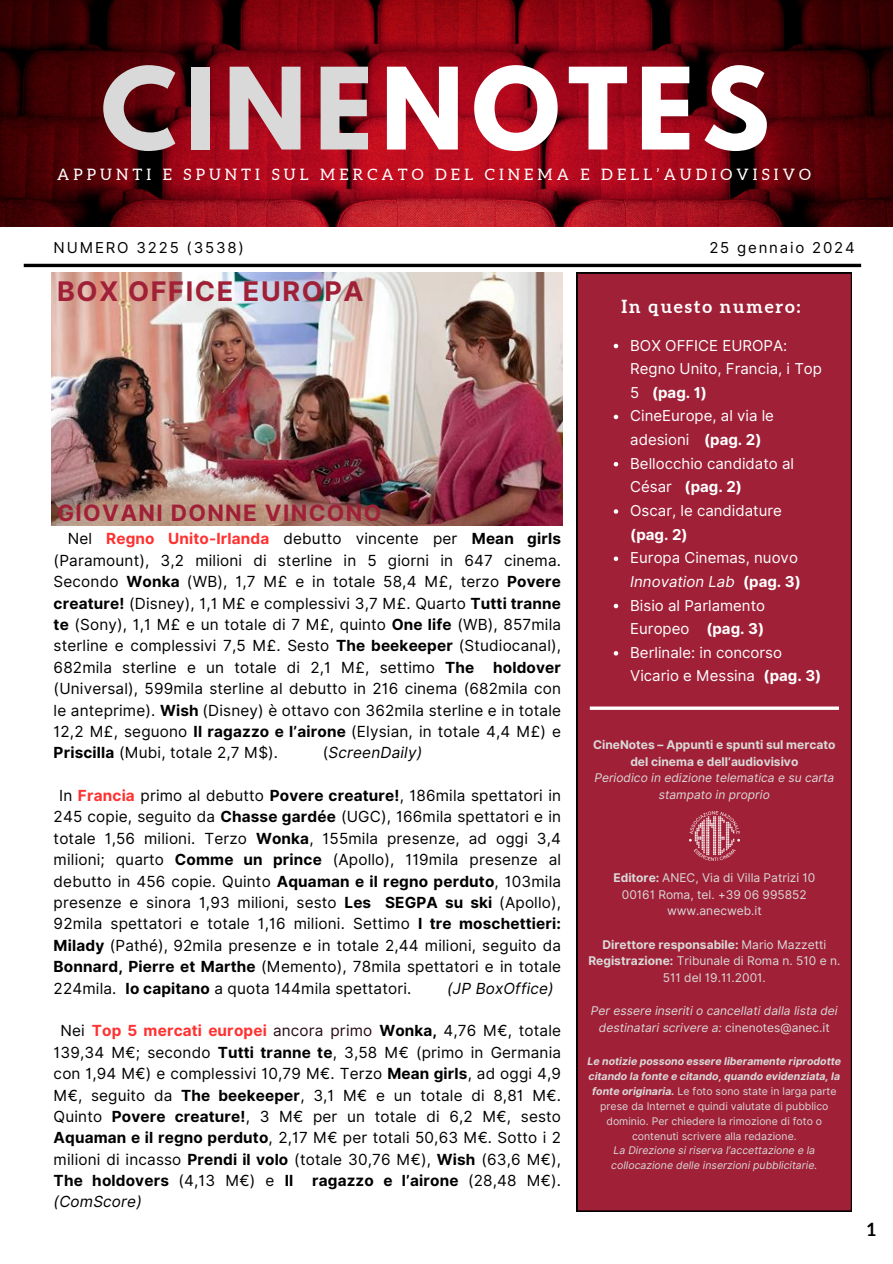
<style>
.page{position:relative;width:893px;height:1264px;background:#fff}
.page>*{position:absolute;margin:0;border:0;box-sizing:border-box;transform-origin:0 0}
.t1{font:700 100.35px "League Spartan";letter-spacing:.08em;color:#fff}
.t2{font:700 27px "Inter";letter-spacing:.06em;color:#a02037}
.t3{font:700 22.5px "Inter";letter-spacing:.06em;color:#a02037}
.t4{font:700 18px "Aleo";letter-spacing:.105em;color:#fff}
.t5{font:700 18px "Aleo";color:#000}
.t6{font:15.75px "Aleo";letter-spacing:.26em;color:#fff}
.t7{font:15.3px/21.3px "Inter";letter-spacing:.01em;color:#000;text-align:justify}
.t8{font:italic 15.3px "Inter";letter-spacing:.01em;color:#000}
.t9{font:15px/23.7px "Inter";color:#fff}
.t10{font:15px "Inter";letter-spacing:.12em;color:#000}
.t11{font:italic 12px/16.6px "Inter";color:#d9d9d9;text-align:center}
.t12{font:12px/16.6px "Inter";color:#d9d9d9;text-align:center}
.t13{font:700 12px/16.6px "Inter";color:#d9d9d9;text-align:center}
.t14{font:10.5px/14.9px "Inter";color:#d9d9d9;text-align:center}
.t15{font:italic 10.5px/14.9px "Inter";color:#d9d9d9}
.s1{color:#d9d9d9}
.s2{font-weight:700;color:#ff3131}
.s3{font-weight:700}
.s4{font-style:normal}
.s5{color:#260b15}
.s6{font-style:italic}
.s7{font-weight:400}
.s8{font-weight:700;font-style:italic}
</style>
<div class="page">
<div style="left:576px;top:273px;width:275px;height:938px;background:#a02037"></div>
<hr style="left:24px;top:264px;width:837px;height:3px;background:#000">
<svg style="left:589px;top:706px;width:249px;height:4px"></svg>
<img style="left:689px;top:811px;width:50px;height:49px">
<img style="left:0;top:0;width:892px;height:226px">
<img style="left:52px;top:273px;width:510px;height:253px">
<svg style="left:613px;top:344px;width:5px;height:4px"></svg>
<svg style="left:613px;top:414px;width:5px;height:5px"></svg>
<svg style="left:613px;top:462px;width:5px;height:4px"></svg>
<svg style="left:613px;top:509px;width:5px;height:4px"></svg>
<svg style="left:613px;top:556px;width:5px;height:5px"></svg>
<svg style="left:613px;top:603px;width:5px;height:5px"></svg>
<svg style="left:613px;top:651px;width:5px;height:4px"></svg>
<h6 class="t1" style="left:101px;top:59px;width:670px"><span class="s1">CINE</span>NOTES</h6>
<p class="t6" style="left:57px;top:165px;width:755px">APPUNTI E SPUNTI SUL MERCATO DEL CINEMA E DELL’AUDIOVISIVO</p>
<p class="t10" style="left:54px;top:238px;width:192px">NUMERO 3225 (3538)</p>
<p class="t10" style="left:709px;top:238px;width:147px">25 gennaio 2024</p>
<p class="t2" style="left:57px;top:275px;width:308px">BOX OFFICE EUROPA</p>
<p class="t4" style="left:621px;top:296px;width:180px">In questo numero:</p>
<p class="t3" style="left:57px;top:499px;width:326px">GIOVANI DONNE VINCONO</p>
<p class="t7" style="left:54px;top:528px;width:509px;text-indent:14px">Nel <span class="s2">Regno Unito-Irlanda</span> debutto vincente per <span class="s3">Mean girls </span>(Paramount), 3,2 milioni di sterline in 5 giorni in 647 cinema.<br>Secondo <span class="s3">Wonka</span> (WB), 1,7 M£ e in totale 58,4 M£, terzo <span class="s3">Povere creature!</span> (Disney), 1,1 M£ e complessivi 3,7 M£. Quarto <span class="s3">Tutti tranne te</span> (Sony), 1,1 M£ e un totale di 7 M£, quinto <span class="s3">One life</span> (WB), 857mila sterline e complessivi 7,5 M£. Sesto <span class="s3">The beekeeper</span> (Studiocanal), 682mila sterline e un totale di 2,1 M£, settimo <span class="s3">The holdover </span>(Universal), 599mila sterline al debutto in 216 cinema (682mila con le anteprime). <span class="s3">Wish</span> (Disney) è ottavo con 362mila sterline e in totale 12,2 M£, seguono <span class="s3">Il ragazzo e l’airone</span> (Elysian, in totale 4,4 M£) e <span class="s3">Priscilla</span> (Mubi, totale 2,7 M$).</p>
<p class="t8" style="left:323px;top:743px;width:101px"><span class="s4">(</span>ScreenDaily)</p>
<p class="t7" style="left:54px;top:785px;width:509px;text-indent:6px">In <span class="s2">Francia</span> primo al debutto <span class="s3">Povere creature!</span>, 186mila spettatori in 245 copie, seguito da <span class="s3">Chasse gardée</span> (UGC), 166mila spettatori e in totale 1,56 milioni. Terzo <span class="s3">Wonka</span>, 155mila presenze, ad oggi 3,4 milioni; quarto <span class="s3">Comme un prince</span> (Apollo), 119mila presenze al debutto in 456 copie. Quinto <span class="s3">Aquaman e il regno perduto</span>, 103mila presenze e sinora 1,93 milioni, sesto <span class="s3">Les SEGPA su ski</span> (Apollo), 92mila spettatori e totale 1,16 milioni. Settimo <span class="s3">I tre moschettieri:<br>Milady</span> (Pathé), 92mila presenze e in totale 2,44 milioni, seguito da <span class="s3">Bonnard, Pierre et Marthe</span> (Memento), 78mila spettatori e in totale 224mila. <span class="s3">Io capitano</span> a quota 144mila spettatori.</p>
<p class="t8" style="left:447px;top:978px;width:108px">(JP BoxOffice)</p>
<p class="t7" style="left:54px;top:1020px;width:509px;text-indent:7px">Nei <span class="s2">Top 5 mercati europei</span> <span class="s5">ancora primo</span> <span class="s3">Wonka,</span> 4,76 M€, totale 139,34 M€; secondo <span class="s3">Tutti tranne te</span>, 3,58 M€ (primo in Germania con 1,94 M€) e complessivi 10,79 M€. Terzo <span class="s3">Mean girls</span>, ad oggi 4,9<br>M€, seguito da <span class="s3">The beekeeper</span>, 3,1 M€ e un totale di 8,81 M€.<br>Quinto <span class="s3">Povere creature!</span>, 3 M€ per un totale di 6,2 M€, sesto <span class="s3">Aquaman e il regno perduto</span>, 2,17 M€ per totali 50,63 M€. Sotto i 2 milioni di incasso <span class="s3">Prendi il volo</span> (totale 30,76 M€), <span class="s3">Wish</span> (63,6 M€), <span class="s3">The holdovers</span> (4,13 M€) e <span class="s3">Il ragazzo e l’airone</span> (28,48 M€). <span class="s6">(ComScore)</span></p>
<h6 class="t9" style="left:630px;top:333px;width:193px">BOX OFFICE EUROPA:<br>Regno Unito, Francia, i Top<br>5 <span class="s3">(pag. 1)</span></h6>
<h6 class="t9" style="left:630px;top:404px;width:145px">CineEurope, al via le adesioni <span class="s3">(pag. 2)</span></h6>
<h6 class="t9" style="left:630px;top:451px;width:165px">Bellocchio candidato al<br>César <span class="s3">(pag. 2)</span></h6>
<h6 class="t9" style="left:630px;top:498px;width:153px">Oscar, le candidature <span class="s3">(pag. 2)</span></h6>
<h6 class="t9" style="left:630px;top:546px;width:172px">Europa Cinemas, nuovo<br><span class="s6">Innovation Lab</span> <span class="s3">(pag. 3)</span></h6>
<h6 class="t9" style="left:630px;top:593px;width:136px">Bisio al Parlamento<br>Europeo <span class="s3">(pag. 3)</span></h6>
<p class="t9" style="left:630px;top:640px;width:193px">Berlinale: in concorso<br>Vicario e Messina <span class="s3">(pag. 3)</span></p>
<p class="t13" style="left:593px;top:736px;width:244px">CineNotes – Appunti e spunti sul mercato del cinema e dell’audiovisivo</p>
<h1 class="t11" style="left:594px;top:769px;width:241px">Periodico in edizione telematica e su carta stampato in proprio</h1>
<h5 class="t12" style="left:613px;top:869px;width:203px"><span class="s3">Editore:</span> ANEC, Via di Villa Patrizi 10</h5>
<h6 class="t12" style="left:622px;top:886px;width:186px">00161 Roma, tel. +39 06 995852</h6>
<p class="t12" style="left:667px;top:902px;width:96px">www.anecweb.it</p>
<h2 class="t13" style="left:602px;top:936px;width:225px">Direttore responsabile: <span class="s7">Mario Mazzetti</span></h2>
<h3 class="t12" style="left:588px;top:952px;width:253px"><span class="s3">Registrazione:</span> Tribunale di Roma n. 510 e n.<br>511 del 19.11.2001.</h3>
<h6 class="t11" style="left:591px;top:1002px;width:248px">Per essere inseriti o cancellati dalla lista dei destinatari scrivere a: <span class="s4">cinenotes@anec.it</span></h6>
<h6 class="t14" style="left:587px;top:1053px;width:255px"><span class="s8">Le notizie possono essere liberamente riprodotte citando la fonte e citando, quando evidenziata, la fonte originaria.</span> Le foto sono state in larga parte prese da Internet e quindi valutate di pubblico dominio. Per chiedere la rimozione di foto o contenuti scrivere alla redazione.</h6>
<h6 class="t15" style="left:611px;top:1143px;width:207px">La Direzione si riserva l’accettazione e la collocazione delle inserzioni pubblicitarie.</h6>
<p class="t5" style="left:867px;top:1218px;width:10px">1</p>
</div>
